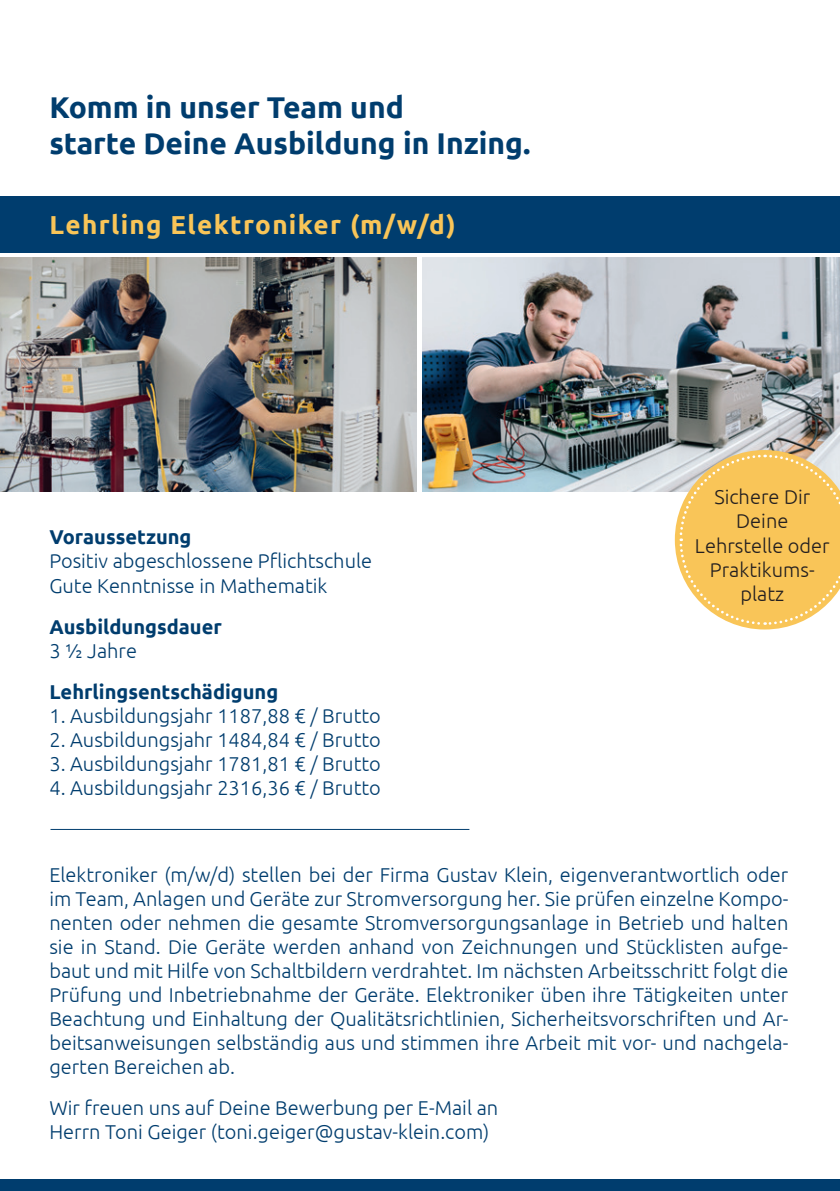
<style>
.page{position:relative;width:840px;height:1191px;background:#fff}
.page>*{position:absolute;margin:0;border:0;box-sizing:border-box;transform-origin:0 0}
.t1{font:700 30px/36px "Ubuntu";color:#003d6e}
.t2{font:700 26px "Ubuntu";letter-spacing:.05em;color:#f9c558}
.t3{font:300 20px/24px "Ubuntu";color:#003d6e}
.t4{font:700 20px "Ubuntu";color:#003d6e}
.t5{font:300 20px/24px "Ubuntu";color:#231f20;text-align:center}
</style>
<div class="page">
<img style="left:0;top:258px;width:416px;height:234px">
<img style="left:422px;top:258px;width:417px;height:234px">
<svg style="left:674px;top:450px;width:166px;height:179px;background:#f6cc75"></svg>
<div style="left:0;top:1179px;width:839px;height:12px;background:#003d6e"></div>
<div style="left:0;top:197px;width:839px;height:56px;background:#003d6e"></div>
<hr style="left:50px;top:829px;width:419px;height:1px;background:#003d6e">
<h1 class="t1" style="left:49px;top:89px;width:482px">Komm in unser Team und<br>starte Deine Ausbildung in Inzing.</h1>
<h2 class="t2" style="left:49px;top:209px;width:407px">Lehrling Elektroniker (m/w/d)</h2>
<p class="t4" style="left:49px;top:525px;width:143px">Voraussetzung</p>
<p class="t3" style="left:49px;top:549px;width:324px">Positiv abgeschlossene Pflichtschule<br>Gute Kenntnisse in Mathematik</p>
<p class="t4" style="left:49px;top:614px;width:174px">Ausbildungsdauer</p>
<p class="t3" style="left:49px;top:638px;width:89px">3 ½ Jahre</p>
<p class="t4" style="left:49px;top:679px;width:230px">Lehrlingsentschädigung</p>
<p class="t3" style="left:49px;top:703px;width:333px">1. Ausbildungsjahr 1187,88 € / Brutto</p>
<p class="t3" style="left:49px;top:727px;width:333px">2. Ausbildungsjahr 1484,84 € / Brutto</p>
<p class="t3" style="left:49px;top:751px;width:333px">3. Ausbildungsjahr 1781,81 € / Brutto</p>
<p class="t3" style="left:49px;top:775px;width:333px">4. Ausbildungsjahr 2316,36 € / Brutto</p>
<p class="t5" style="left:694px;top:485px;width:136px">Sichere Dir<br>Deine<br>Lehrstelle oder<br>Praktikums&shy;platz</p>
<p class="t3" style="left:49px;top:862px;width:740px;text-align:justify">Elektroniker (m/w/d) stellen bei der Firma Gustav Klein, eigenverantwortlich oder im Team, Anlagen und Geräte zur Stromversorgung her. Sie prüfen einzelne Kompo&shy;nenten oder nehmen die gesamte Stromversorgungsanlage in Betrieb und halten sie in Stand. Die Geräte werden anhand von Zeichnungen und Stücklisten aufge&shy;baut und mit Hilfe von Schaltbildern verdrahtet. Im nächsten Arbeitsschritt folgt die Prüfung und Inbetriebnahme der Geräte. Elektroniker üben ihre Tätigkeiten unter Beachtung und Einhaltung der Qualitätsrichtlinien, Sicherheitsvorschriften und Ar&shy;beitsanweisungen selbständig aus und stimmen ihre Arbeit mit vor- und nachgela&shy;gerten Bereichen ab.</p>
<p class="t3" style="left:49px;top:1095px;width:450px">Wir freuen uns auf Deine Bewerbung per E-Mail an<br>Herrn Toni Geiger (toni.geiger@gustav-klein.com)</p>
</div>
